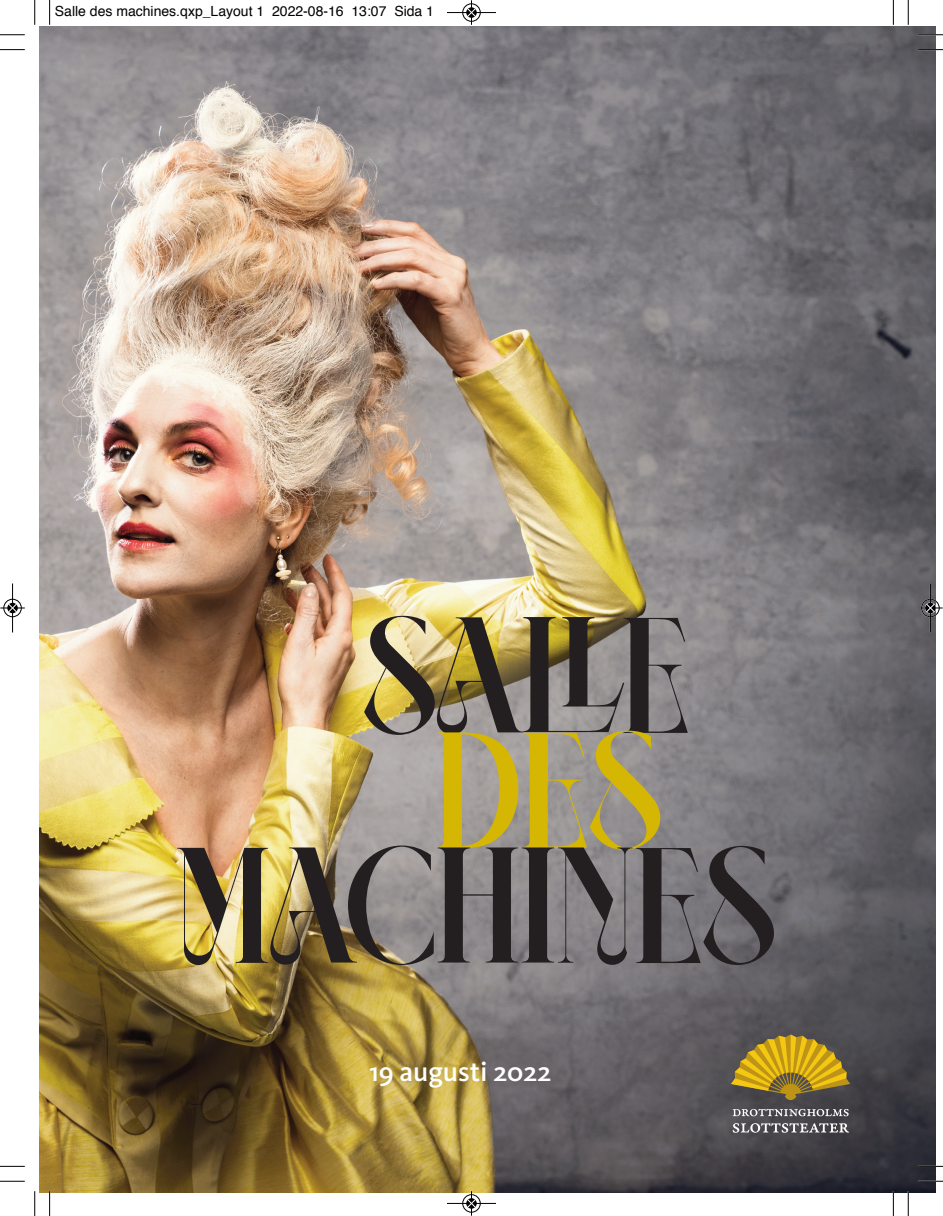
<style>
.page{position:relative;width:943px;height:1216px;background:#fff}
.page>*{position:absolute;margin:0;border:0;box-sizing:border-box;transform-origin:0 0}
.t1{font:165.9px "NEIMA Regular";letter-spacing:-.025em;color:#231f20;scale:.9 1}
.t2{font:165.9px "NEIMA Regular";color:#d5b703;scale:.9 1}
.t3{font:500 28px "Kievit OT";color:#fff}
.t4{font:14px "Helvetica";color:#000}
</style>
<div class="page">
<img style="left:40px;top:27px;width:895px;height:1165px">
<svg style="left:732px;top:1108px;width:116px;height:8px"></svg>
<svg style="left:732px;top:1122px;width:117px;height:10px"></svg>
<svg style="left:731px;top:1034px;width:119px;height:65px;background:#9d832c"></svg>
<svg style="left:49px;top:0;width:1px;height:25px"></svg>
<svg style="left:0;top:49px;width:25px;height:1px"></svg>
<svg style="left:892px;top:0;width:2px;height:25px"></svg>
<svg style="left:918px;top:49px;width:25px;height:1px"></svg>
<svg style="left:49px;top:1191px;width:1px;height:24px"></svg>
<svg style="left:0;top:1165px;width:25px;height:1px"></svg>
<svg style="left:892px;top:1191px;width:2px;height:24px"></svg>
<svg style="left:918px;top:1165px;width:25px;height:1px"></svg>
<svg style="left:34px;top:0;width:1px;height:25px"></svg>
<svg style="left:0;top:34px;width:25px;height:1px"></svg>
<svg style="left:907px;top:0;width:1px;height:25px"></svg>
<svg style="left:918px;top:34px;width:25px;height:1px"></svg>
<svg style="left:34px;top:1191px;width:1px;height:24px"></svg>
<svg style="left:0;top:1180px;width:25px;height:1px"></svg>
<svg style="left:907px;top:1191px;width:1px;height:24px"></svg>
<svg style="left:918px;top:1180px;width:25px;height:1px"></svg>
<div style="left:462px;top:3px;width:19px;height:19px;border:1px solid #fff;border-radius:50%"></div>
<hr style="left:447px;top:12px;width:49px;height:1px;background:#000">
<div style="left:462px;top:4px;width:18px;height:18px;border:1px solid #000;border-radius:50%"></div>
<svg style="left:467px;top:0;width:9px;height:25px"></svg>
<div style="left:462px;top:1193px;width:19px;height:19px;border:1px solid #fff;border-radius:50%"></div>
<hr style="left:447px;top:1203px;width:49px;height:1px;background:#000">
<div style="left:462px;top:1194px;width:18px;height:18px;border:1px solid #000;border-radius:50%"></div>
<svg style="left:467px;top:1191px;width:9px;height:24px"></svg>
<div style="left:3px;top:598px;width:19px;height:19px;border:1px solid #fff;border-radius:50%"></div>
<hr style="left:12px;top:583px;width:1px;height:49px;background:#000">
<div style="left:4px;top:599px;width:18px;height:18px;border:1px solid #000;border-radius:50%"></div>
<svg style="left:0;top:603px;width:25px;height:9px"></svg>
<hr style="left:929px;top:583px;width:2px;height:49px;background:#fff">
<div style="left:921px;top:598px;width:18px;height:19px;border:1px solid #fff;border-radius:50%"></div>
<hr style="left:930px;top:583px;width:1px;height:49px;background:#000">
<div style="left:921px;top:599px;width:18px;height:18px;border:1px solid #000;border-radius:50%"></div>
<svg style="left:918px;top:603px;width:24px;height:9px"></svg>
<p class="t4" style="left:55px;top:5px;width:380px">Salle des machines.qxp_Layout 1 2022-08-16 13:07 Sida 1</p>
<p class="t1" style="left:361px;top:578px;width:368px">SALLE</p>
<p class="t2" style="left:433px;top:693px;width:258px">DES</p>
<p class="t1" style="left:173px;top:808px;width:672px">MACHINES</p>
<p class="t3" style="left:369px;top:1060px;width:184px">19 augusti 2022</p>
</div>
